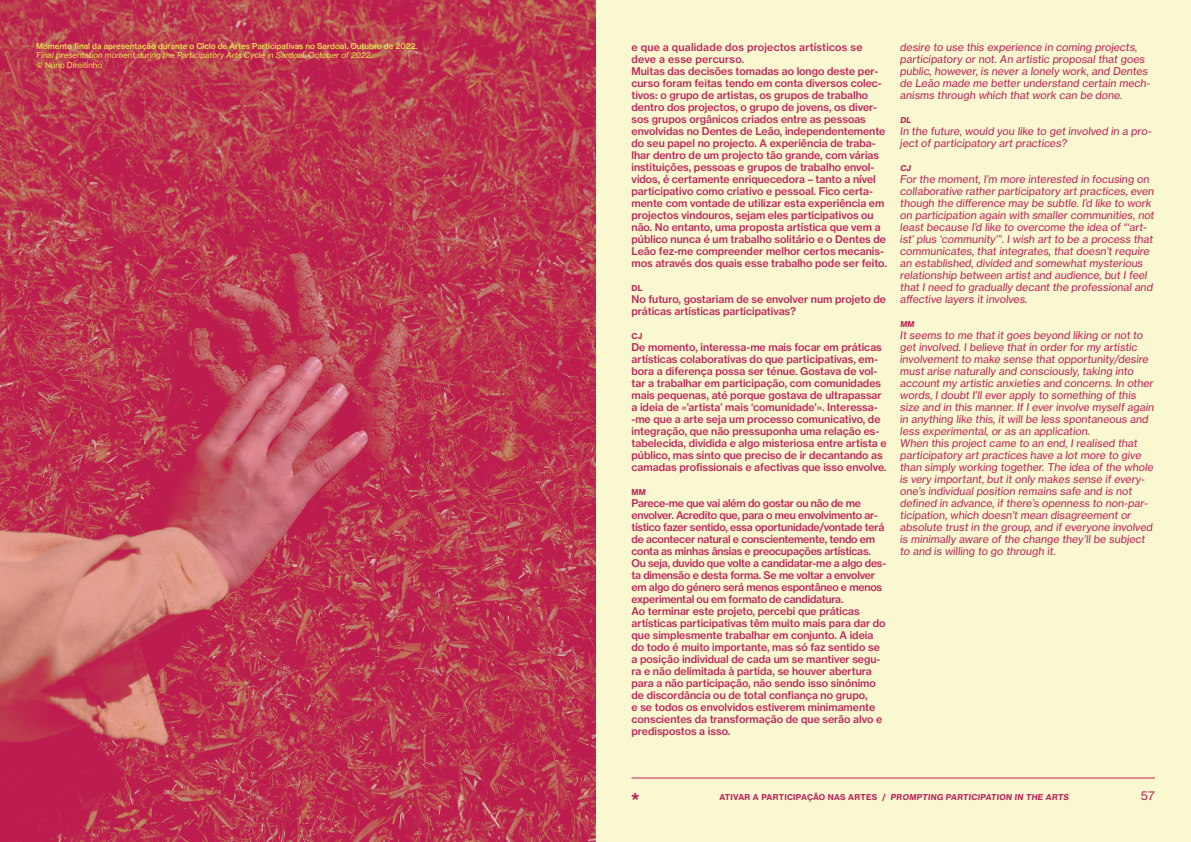
<style>
.page{position:relative;width:1191px;height:842px;background:#fff}
.page>*{position:absolute;margin:0;border:0;box-sizing:border-box;transform-origin:0 0}
.t1{font:19px "N Haas Grotesk TX Pro 75 Bd";color:#bd2357}
.t2{font:12.1px "N Haas Grotesk TX Pro 55 Rg";color:#bd2357}
.t3{font:10.5px/12px "N Haas Grotesk TX Pro 65 Md";color:#bd2357}
.t4{font:10.5px/12px "N Haas Grotesk TX Pro 55 Rg";letter-spacing:.005em;color:#bd2357}
.t5{font:8px/9.6px "N Haas Grotesk TX Pro 55 Rg";color:#eee450}
.t6{font:8px "N Haas Grotesk TX Pro 65 Md";color:#eee450}
.t7{font:8px "N Haas Grotesk TX Pro 75 Bd";letter-spacing:.03em;color:#bd2357}
</style>
<div class="page">
<div style="left:595px;top:0;width:596px;height:842px;background:#faf8d1"></div>
<hr style="left:631px;top:777px;width:524px;height:1px;background:#bd2357">
<img style="left:0;top:0;width:595px;height:842px">
<p class="t6" style="left:36px;top:41px;width:383px">Momento final da apresentação durante o Ciclo de Artes Participativas no Sardoal. Outubro de 2022.</p>
<p class="t5" style="left:36px;top:51px;width:339px">Final presentation moment during the Participatory Arts Cycle in Sardoal. October of 2022. © Nuno Direitinho</p>
<p class="t3" style="left:631px;top:41px;width:257px">e que a qualidade dos projectos artísticos se deve a esse percurso.<br>Muitas das decisões tomadas ao longo deste per&shy;curso foram feitas tendo em conta diversos colec&shy;tivos: o grupo de artistas, os grupos de trabalho dentro dos projectos, o grupo de jovens, os diver&shy;sos grupos orgânicos criados entre as pessoas envolvidas no Dentes de Leão, independentemente do seu papel no projecto. A experiência de traba&shy;lhar dentro de um projecto tão grande, com várias instituições, pessoas e grupos de trabalho envol&shy;vidos, é certamente enriquecedora – tanto a nível participativo como criativo e pessoal. Fico certa&shy;mente com vontade de utilizar esta experiência em projectos vindouros, sejam eles participativos ou não. No entanto, uma proposta artística que vem a público nunca é um trabalho solitário e o Dentes de Leão fez-me compreender melhor certos mecanis&shy;mos através dos quais esse trabalho pode ser feito.</p>
<p class="t7" style="left:631px;top:283px;width:12px">DL</p>
<p class="t3" style="left:631px;top:293px;width:256px">No futuro, gostariam de se envolver num projeto de práticas artísticas participativas?</p>
<p class="t7" style="left:631px;top:331px;width:12px">CJ</p>
<p class="t3" style="left:631px;top:341px;width:257px">De momento, interessa-me mais focar em práticas artísticas colaborativas do que participativas, em&shy;bora a diferença possa ser ténue. Gostava de vol&shy;tar a trabalhar em participação, com comunidades mais pequenas, até porque gostava de ultrapassar a ideia de «’artista’ mais ‘comunidade’». Interessa--me que a arte seja um processo comunicativo, de integração, que não pressuponha uma relação es&shy;tabelecida, dividida e algo misteriosa entre artista e público, mas sinto que preciso de ir decantando as camadas profissionais e afectivas que isso envolve.</p>
<p class="t7" style="left:631px;top:487px;width:16px">MM</p>
<p class="t3" style="left:631px;top:497px;width:256px">Parece-me que vai além do gostar ou não de me envolver. Acredito que, para o meu envolvimento ar&shy;tístico fazer sentido, essa oportunidade/vontade terá de acontecer natural e conscientemente, tendo em conta as minhas ânsias e preocupações artísticas.<br>Ou seja, duvido que volte a candidatar-me a algo des&shy;ta dimensão e desta forma. Se me voltar a envolver em algo do género será menos espontâneo e menos experimental ou em formato de candidatura.<br>Ao terminar este projeto, percebi que práticas artísticas participativas têm muito mais para dar do que simplesmente trabalhar em conjunto. A ideia do todo é muito importante, mas só faz sentido se a posição individual de cada um se mantiver segu&shy;ra e não delimitada à partida, se houver abertura para a não participação, não sendo isso sinónimo de discordância ou de total confiança no grupo,<br>e se todos os envolvidos estiverem minimamente conscientes da transformação de que serão alvo e predispostos a isso.</p>
<p class="t4" style="left:900px;top:41px;width:253px">desire to use this experience in coming projects, participatory or not. An artistic proposal that goes public, however, is never a lonely work, and Dentes de Leão made me better understand certain mech&shy;anisms through which that work can be done.</p>
<p class="t7" style="left:900px;top:115px;width:14px">DL</p>
<p class="t4" style="left:900px;top:125px;width:254px">In the future, would you like to get involved in a pro&shy;ject of participatory art practices?</p>
<p class="t7" style="left:900px;top:163px;width:14px">CJ</p>
<p class="t4" style="left:900px;top:173px;width:257px">For the moment, I’m more interested in focusing on collaborative rather participatory art practices, even though the difference may be subtle. I’d like to work on participation again with smaller communities, not least because I’d like to overcome the idea of “‘art&shy;ist’ plus ‘community’”. I wish art to be a process that communicates, that integrates, that doesn’t require an established, divided and somewhat mysterious relationship between artist and audience, but I feel that I need to gradually decant the professional and affective layers it involves.</p>
<p class="t7" style="left:900px;top:319px;width:17px">MM</p>
<p class="t4" style="left:900px;top:329px;width:257px">It seems to me that it goes beyond liking or not to get involved. I believe that in order for my artistic involvement to make sense that opportunity/desire must arise naturally and consciously, taking into account my artistic anxieties and concerns. In other words, I doubt I’ll ever apply to something of this size and in this manner. If I ever involve myself again in anything like this, it will be less spontaneous and less experimental, or as an application.<br>When this project came to an end, I realised that participatory art practices have a lot more to give than simply working together. The idea of the whole is very important, but it only makes sense if every&shy;one’s individual position remains safe and is not defined in advance, if there’s openness to non-par&shy;ticipation, which doesn’t mean disagreement or absolute trust in the group, and if everyone involved is minimally aware of the change they’ll be subject to and is willing to go through it.</p>
<h1 class="t1" style="left:631px;top:788px;width:11px">*</h1>
<p class="t7" style="left:719px;top:792px;width:352px">ATIVAR A PARTICIPAÇÃO NAS ARTES / PROMPTING PARTICIPATION IN THE ARTS</p>
<p class="t2" style="left:1141px;top:788px;width:15px">57</p>
</div>
